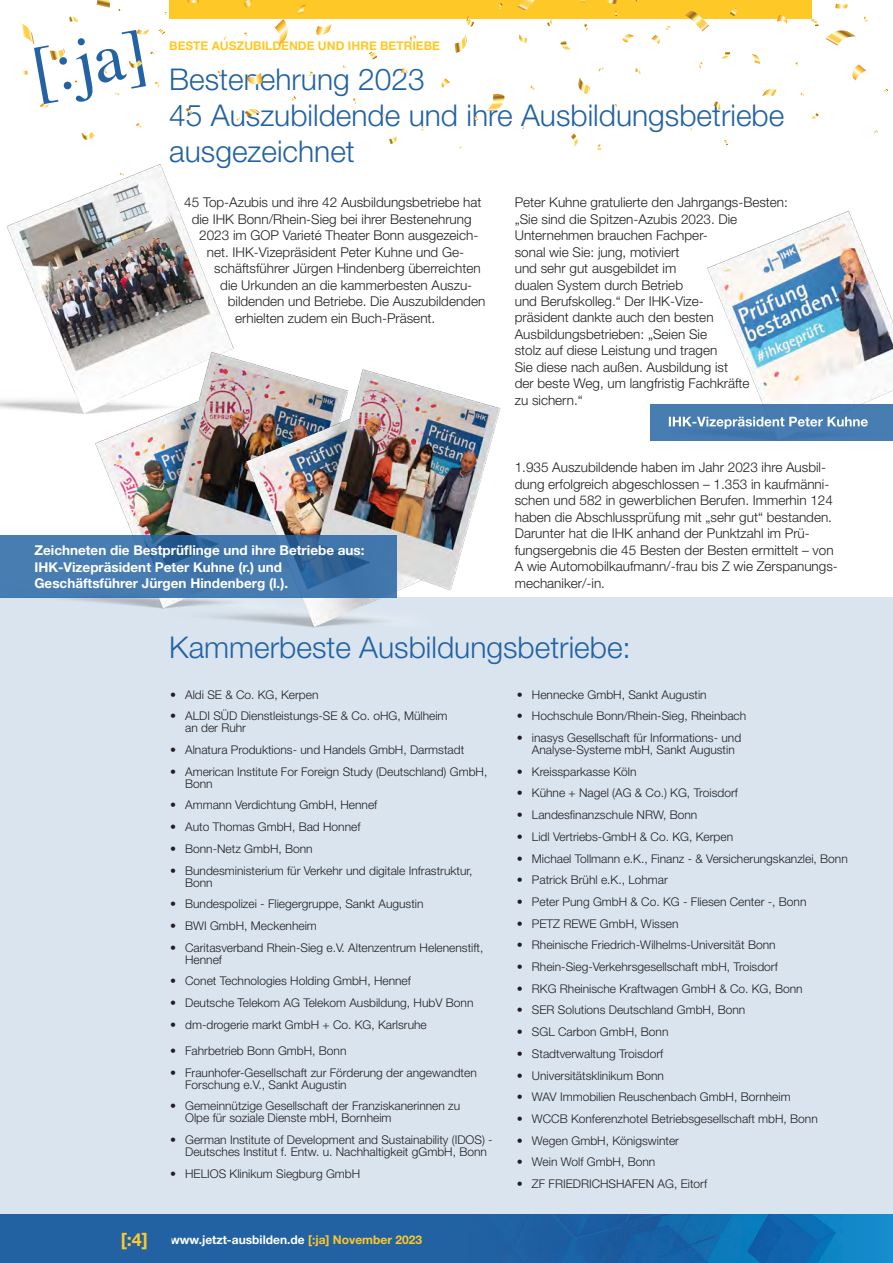
<style>
.page{position:relative;width:893px;height:1263px;background:#fff}
.page>*{position:absolute;margin:0;border:0;box-sizing:border-box;transform-origin:0 0}
.t1{font:300 30px/36px "Helvetica Neue LT Std";color:#2262a3}
.t2{font:700 18px "Helvetica Neue LT Std";color:#fec927}
.t3{font:300 13.5px/16.5px "Helvetica Neue LT Std";color:#231f20}
.t4{font:700 13.5px/16.5px "Helvetica Neue LT Std";color:#fff}
.t5{font:300 12px/12px "Helvetica Neue LT Std";color:#231f20}
.t6{font:700 12px "Helvetica Neue LT Std";color:#fff}
.t7{font:700 12px "Helvetica Neue LT Std";color:#fec927}
.s1{color:#fec927}
</style>
<div class="page">
<div style="left:0;top:598px;width:893px;height:665px;background:#d9e4ef"></div>
<div style="left:0;top:1214px;width:893px;height:49px;background:#2262a2"></div>
<img style="left:559px;top:1214px;width:334px;height:49px">
<div style="left:169px;top:0;width:643px;height:19px;background:#fec927"></div>
<svg style="left:826px;top:30px;width:30px;height:16px"></svg>
<svg style="left:722px;top:52px;width:8px;height:6px"></svg>
<svg style="left:547px;top:19px;width:5px;height:7px"></svg>
<svg style="left:561px;top:41px;width:10px;height:9px"></svg>
<svg style="left:292px;top:95px;width:4px;height:6px"></svg>
<svg style="left:186px;top:108px;width:7px;height:6px"></svg>
<svg style="left:724px;top:140px;width:4px;height:5px"></svg>
<svg style="left:685px;top:11px;width:24px;height:20px"></svg>
<svg style="left:368px;top:52px;width:9px;height:8px"></svg>
<svg style="left:389px;top:136px;width:8px;height:8px"></svg>
<svg style="left:614px;top:11px;width:4px;height:5px"></svg>
<svg style="left:584px;top:23px;width:4px;height:8px"></svg>
<svg style="left:571px;top:133px;width:7px;height:14px"></svg>
<svg style="left:298px;top:4px;width:8px;height:10px"></svg>
<svg style="left:636px;top:68px;width:4px;height:7px"></svg>
<svg style="left:275px;top:19px;width:13px;height:27px"></svg>
<svg style="left:244px;top:0;width:8px;height:8px"></svg>
<svg style="left:316px;top:24px;width:16px;height:12px"></svg>
<svg style="left:409px;top:35px;width:7px;height:7px"></svg>
<svg style="left:835px;top:4px;width:12px;height:5px"></svg>
<svg style="left:136px;top:123px;width:6px;height:5px"></svg>
<svg style="left:441px;top:79px;width:9px;height:9px"></svg>
<svg style="left:236px;top:109px;width:25px;height:12px"></svg>
<svg style="left:852px;top:65px;width:14px;height:16px"></svg>
<svg style="left:353px;top:98px;width:4px;height:7px"></svg>
<svg style="left:455px;top:34px;width:12px;height:19px"></svg>
<svg style="left:714px;top:101px;width:7px;height:11px"></svg>
<svg style="left:486px;top:94px;width:19px;height:17px"></svg>
<svg style="left:466px;top:16px;width:8px;height:11px"></svg>
<svg style="left:81px;top:132px;width:14px;height:8px"></svg>
<svg style="left:811px;top:113px;width:8px;height:6px"></svg>
<svg style="left:730px;top:8px;width:8px;height:8px"></svg>
<svg style="left:474px;top:116px;width:4px;height:5px"></svg>
<svg style="left:606px;top:0;width:11px;height:4px"></svg>
<svg style="left:810px;top:19px;width:9px;height:8px"></svg>
<svg style="left:499px;top:3px;width:4px;height:7px"></svg>
<svg style="left:752px;top:54px;width:8px;height:10px"></svg>
<svg style="left:762px;top:89px;width:15px;height:7px"></svg>
<svg style="left:519px;top:34px;width:8px;height:9px"></svg>
<svg style="left:578px;top:77px;width:12px;height:17px"></svg>
<svg style="left:622px;top:34px;width:12px;height:9px"></svg>
<svg style="left:187px;top:0;width:12px;height:3px"></svg>
<svg style="left:517px;top:0;width:17px;height:10px"></svg>
<svg style="left:217px;top:71px;width:5px;height:5px"></svg>
<svg style="left:651px;top:26px;width:20px;height:18px"></svg>
<svg style="left:530px;top:86px;width:5px;height:4px"></svg>
<svg style="left:777px;top:15px;width:10px;height:8px"></svg>
<svg style="left:863px;top:16px;width:5px;height:5px"></svg>
<svg style="left:309px;top:71px;width:4px;height:5px"></svg>
<svg style="left:597px;top:144px;width:4px;height:6px"></svg>
<svg style="left:401px;top:69px;width:7px;height:5px"></svg>
<svg style="left:247px;top:73px;width:15px;height:12px"></svg>
<svg style="left:699px;top:62px;width:3px;height:7px"></svg>
<svg style="left:22px;top:0;width:145px;height:108px"></svg>
<svg style="left:421px;top:125px;width:3px;height:5px"></svg>
<img style="left:707px;top:211px;width:186px;height:193px">
<img style="left:6px;top:164px;width:213px;height:177px">
<div style="left:651px;top:404px;width:242px;height:37px;background:#487db2"></div>
<svg style="left:669px;top:417px;width:199px;height:12px"></svg>
<img style="left:0;top:341px;width:109px;height:262px">
<img style="left:109px;top:310px;width:542px;height:318px">
<svg style="left:0;top:535px;width:396px;height:62px;background:#4175ab"></svg>
<p class="t7" style="left:169px;top:39px;width:272px">BESTE AUSZUBILDENDE UND IHRE BETRIEBE</p>
<p class="t1" style="left:169px;top:61px;width:257px">Bestenehrung 2023</p>
<p class="t1" style="left:169px;top:97px;width:617px">45 Auszubildende und ihre Ausbildungsbetriebe ausgezeichnet</p>
<p class="t3" style="left:184px;top:194px;width:299px">45 Top-Azubis und ihre 42 Ausbildungsbetriebe hat</p>
<p class="t3" style="left:192px;top:210px;width:281px">die IHK Bonn/Rhein-Sieg bei ihrer Bestenehrung</p>
<p class="t3" style="left:199px;top:227px;width:281px">2023 im GOP Varieté Theater Bonn ausgezeich-</p>
<p class="t3" style="left:207px;top:243px;width:259px">net. IHK-Vizepräsident Peter Kuhne und Ge-</p>
<p class="t3" style="left:214px;top:260px;width:268px">schäftsführer Jürgen Hindenberg überreichten</p>
<p class="t3" style="left:220px;top:276px;width:254px">die Urkunden an die kammerbesten Auszu-</p>
<p class="t3" style="left:228px;top:293px;width:259px">bildenden und Betriebe. Die Auszubildenden</p>
<p class="t3" style="left:235px;top:309px;width:202px">erhielten zudem ein Buch-Präsent.</p>
<p class="t3" style="left:515px;top:194px;width:275px">Peter Kuhne gratulierte den Jahrgangs-Besten: „Sie sind die Spitzen-Azubis 2023. Die Unternehmen brauchen Fachper-<br>sonal wie Sie: jung, motiviert<br>und sehr gut ausgebildet im<br>dualen System durch Betrieb<br>und Berufskolleg.“ Der IHK-Vize-<br>präsident dankte auch den besten Ausbildungsbetrieben: „Seien Sie<br>stolz auf diese Leistung und tragen<br>Sie diese nach außen. Ausbildung ist<br>der beste Weg, um langfristig Fachkräfte<br>zu sichern.“</p>
<p class="t4" style="left:34px;top:542px;width:332px">Zeichneten die Bestprüflinge und ihre Betriebe aus:<br>IHK-Vizepräsident Peter Kuhne (r.) und<br>Geschäftsführer Jürgen Hindenberg (l.).</p>
<p class="t3" style="left:515px;top:459px;width:325px">1.935 Auszubildende haben im Jahr 2023 ihre Ausbil&shy;dung erfolgreich abgeschlossen – 1.353 in kaufmänni&shy;schen und 582 in gewerblichen Berufen. Immerhin 124 haben die Abschlussprüfung mit „sehr gut“ bestanden.<br>Darunter hat die IHK anhand der Punktzahl im Prü&shy;fungsergebnis die 45 Besten der Besten ermittelt – von A wie Automobilkaufmann/-frau bis Z wie Zerspanungs&shy;mechaniker/-in.</p>
<p class="t1" style="left:169px;top:629px;width:463px">Kammerbeste Ausbildungsbetriebe:</p>
<p class="t5" style="left:170px;top:688px;width:150px">• Aldi SE &amp; Co. KG, Kerpen</p>
<p class="t5" style="left:185px;top:710px;width:264px;text-indent:-15px">• ALDI SÜD Dienstleistungs-SE &amp; Co. oHG, Mülheim an der Ruhr</p>
<p class="t5" style="left:170px;top:743px;width:296px">• Alnatura Produktions- und Handels GmbH, Darmstadt</p>
<p class="t5" style="left:185px;top:765px;width:304px;text-indent:-15px">• American Institute For Foreign Study (Deutschland) GmbH,<br>Bonn</p>
<p class="t5" style="left:170px;top:799px;width:209px">• Ammann Verdichtung GmbH, Hennef</p>
<p class="t5" style="left:170px;top:820px;width:192px">• Auto Thomas GmbH, Bad Honnef</p>
<p class="t5" style="left:170px;top:842px;width:144px">• Bonn-Netz GmbH, Bonn</p>
<p class="t5" style="left:185px;top:864px;width:289px;text-indent:-15px">• Bundesministerium für Verkehr und digitale Infrastruktur,<br>Bonn</p>
<p class="t5" style="left:170px;top:898px;width:255px">• Bundespolizei - Fliegergruppe, Sankt Augustin</p>
<p class="t5" style="left:170px;top:919px;width:148px">• BWI GmbH, Meckenheim</p>
<p class="t5" style="left:185px;top:941px;width:300px;text-indent:-15px">• Caritasverband Rhein-Sieg e.V. Altenzentrum Helenenstift,<br>Hennef</p>
<p class="t5" style="left:170px;top:975px;width:242px">• Conet Technologies Holding GmbH, Hennef</p>
<p class="t5" style="left:170px;top:996px;width:305px">• Deutsche Telekom AG Telekom Ausbildung, HubV Bonn</p>
<p class="t5" style="left:170px;top:1018px;width:258px">• dm-drogerie markt GmbH + Co. KG, Karlsruhe</p>
<p class="t5" style="left:170px;top:1044px;width:178px">• Fahrbetrieb Bonn GmbH, Bonn</p>
<p class="t5" style="left:185px;top:1066px;width:293px;text-indent:-15px">• Fraunhofer-Gesellschaft zur Förderung der angewandten<br>Forschung e.V., Sankt Augustin</p>
<p class="t5" style="left:185px;top:1100px;width:277px;text-indent:-15px">• Gemeinnützige Gesellschaft der Franziskanerinnen zu<br>Olpe für soziale Dienste mbH, Bornheim</p>
<p class="t5" style="left:185px;top:1133px;width:309px;text-indent:-15px">• German Institute of Development and Sustainability (IDOS) -<br>Deutsches Institut f. Entw. u. Nachhaltigkeit gGmbH, Bonn</p>
<p class="t5" style="left:170px;top:1167px;width:192px">• HELIOS Klinikum Siegburg GmbH</p>
<p class="t2" style="left:121px;top:1228px;width:28px">[:4]</p>
<p class="t6" style="left:170px;top:1232px;width:253px">www.jetzt-ausbilden.de <span class="s1">[:ja] November 2023</span></p>
<p class="t5" style="left:517px;top:688px;width:191px">• Hennecke GmbH, Sankt Augustin</p>
<p class="t5" style="left:517px;top:710px;width:231px">• Hochschule Bonn/Rhein-Sieg, Rheinbach</p>
<p class="t5" style="left:532px;top:731px;width:211px;text-indent:-15px">• inasys Gesellschaft für Informations- und<br>Analyse-Systeme mbH, Sankt Augustin</p>
<p class="t5" style="left:517px;top:765px;width:121px">• Kreissparkasse Köln</p>
<p class="t5" style="left:517px;top:787px;width:222px">• Kühne + Nagel (AG &amp; Co.) KG, Troisdorf</p>
<p class="t5" style="left:517px;top:808px;width:182px">• Landesfinanzschule NRW, Bonn</p>
<p class="t5" style="left:517px;top:830px;width:218px">• Lidl Vertriebs-GmbH &amp; Co. KG, Kerpen</p>
<p class="t5" style="left:517px;top:852px;width:332px">• Michael Tollmann e.K., Finanz - &amp; Versicherungskanzlei, Bonn</p>
<p class="t5" style="left:517px;top:874px;width:153px">• Patrick Brühl e.K., Lohmar</p>
<p class="t5" style="left:517px;top:895px;width:291px">• Peter Pung GmbH &amp; Co. KG - Fliesen Center -, Bonn</p>
<p class="t5" style="left:517px;top:917px;width:163px">• PETZ REWE GmbH, Wissen</p>
<p class="t5" style="left:517px;top:939px;width:260px">• Rheinische Friedrich-Wilhelms-Universität Bonn</p>
<p class="t5" style="left:517px;top:960px;width:262px">• Rhein-Sieg-Verkehrsgesellschaft mbH, Troisdorf</p>
<p class="t5" style="left:517px;top:982px;width:287px">• RKG Rheinische Kraftwagen GmbH &amp; Co. KG, Bonn</p>
<p class="t5" style="left:517px;top:1004px;width:230px">• SER Solutions Deutschland GmbH, Bonn</p>
<p class="t5" style="left:517px;top:1026px;width:153px">• SGL Carbon GmbH, Bonn</p>
<p class="t5" style="left:517px;top:1047px;width:148px">• Stadtverwaltung Troisdorf</p>
<p class="t5" style="left:517px;top:1069px;width:149px">• Universitätsklinikum Bonn</p>
<p class="t5" style="left:517px;top:1091px;width:275px">• WAV Immobilien Reuschenbach GmbH, Bornheim</p>
<p class="t5" style="left:517px;top:1112px;width:302px">• WCCB Konferenzhotel Betriebsgesellschaft mbH, Bonn</p>
<p class="t5" style="left:517px;top:1134px;width:164px">• Wegen GmbH, Königswinter</p>
<p class="t5" style="left:517px;top:1156px;width:140px">• Wein Wolf GmbH, Bonn</p>
<p class="t5" style="left:517px;top:1177px;width:192px">• ZF FRIEDRICHSHAFEN AG, Eitorf</p>
</div>
